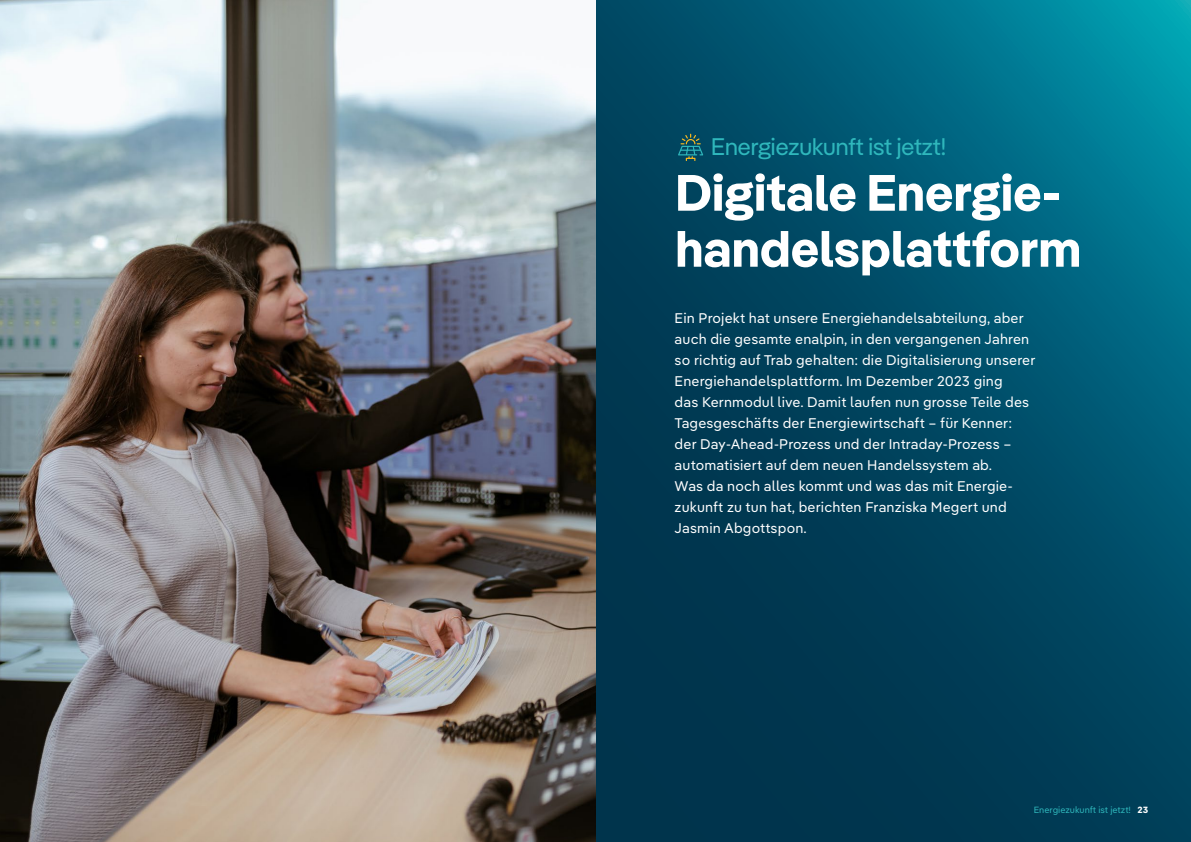
<style>
.page{position:relative;width:1191px;height:842px;background:#fff}
.page>*{position:absolute;margin:0;border:0;box-sizing:border-box;transform-origin:0 0}
.t1{font:700 51px/56px "Pangea";color:#fff}
.t2{font:24px "Pangea";color:#2fb7bc}
.t3{font:14px/21px "Pangea Text";letter-spacing:.01em;color:#fff}
.t4{font:9px "Pangea Text";color:#2fb7bc}
.s1{font-weight:700;color:#fff}
</style>
<div class="page">
<svg style="left:595px;top:0;width:596px;height:842px;background:#004c65"></svg>
<img style="left:0;top:0;width:595px;height:842px">
<svg style="left:678px;top:134px;width:25px;height:27px"></svg>
<h2 class="t2" style="left:711px;top:130px;width:236px">Energiezukunft ist jetzt!</h2>
<h1 class="t1" style="left:675px;top:161px;width:407px">Digitale Energie&shy;handelsplattform</h1>
<p class="t3" style="left:674px;top:306px;width:362px">Ein Projekt hat unsere Energiehandelsabteilung, aber auch die gesamte enalpin, in den vergangenen Jahren so richtig auf Trab gehalten: die Digitalisierung unserer Energiehandelsplattform. Im Dezember 2023 ging<br>das Kernmodul live. Damit laufen nun grosse Teile des Tagesgeschäfts der Energiewirtschaft – für Kenner: der Day-Ahead-Prozess und der Intraday-Prozess – automatisiert auf dem neuen Handelssystem ab.<br>Was da noch alles kommt und was das mit Energie&shy;zukunft zu tun hat, berichten Franziska Megert und Jasmin Abgottspon.</p>
<p class="t4" style="left:1033px;top:803px;width:116px">Energiezukunft ist jetzt! <span class="s1">23</span></p>
</div>
